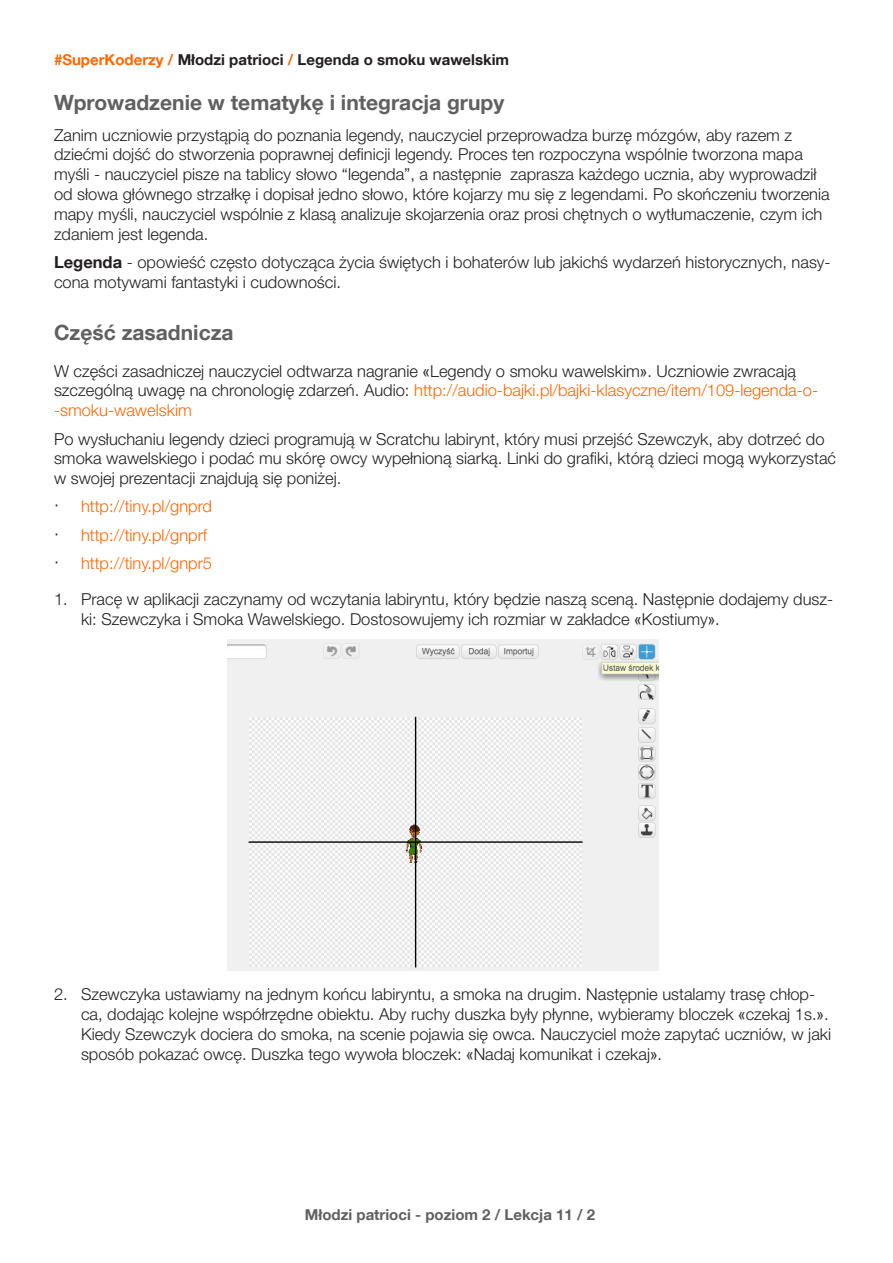
<style>
.page{position:relative;width:893px;height:1263px;background:#fff}
.page>*{position:absolute;margin:0;border:0;box-sizing:border-box;transform-origin:0 0}
.t1{font:700 21px "Helvetica Neue";color:#606060}
.t2{font:300 16.5px/19.8px "Helvetica Neue";color:#231f20}
.t3{font:300 16.5px "Helvetica Neue";color:#f60}
.t4{font:700 15px "Helvetica Neue";color:#231f20}
.t5{font:700 15px "Helvetica Neue";color:#606060}
.s1{color:#f60}
.s2{font-weight:700}
.s3{font-family:"Arial Narrow";font-weight:400}
.s4{font-size:18px;color:#231f20}
</style>
<div class="page">
<img style="left:227px;top:639px;width:431px;height:332px">
<p class="t4" style="left:54px;top:50px;width:457px"><span class="s1">#SuperKoderzy /</span> Młodzi patrioci <span class="s1">/</span> Legenda o smoku wawelskim</p>
<p class="t1" style="left:54px;top:89px;width:452px">Wprowadzenie w tematykę i integracja grupy</p>
<p class="t2" style="left:54px;top:124px;width:777px">Zanim uczniowie przystąpią do poznania legendy, nauczyciel przeprowadza burzę mózgów, aby razem z dziećmi dojść do stworzenia poprawnej definicji legendy. Proces ten rozpoczyna wspólnie tworzona mapa myśli - nauczyciel pisze na tablicy słowo “legenda”, a następnie zaprasza każdego ucznia, aby wyprowadził od słowa głównego strzałkę i dopisał jedno słowo, które kojarzy mu się z legendami. Po skończeniu tworzenia mapy myśli, nauczyciel wspólnie z klasą analizuje skojarzenia oraz prosi chętnych o wytłumaczenie, czym ich zdaniem jest legenda.</p>
<p class="t2" style="left:54px;top:251px;width:778px"><span class="s2">Legenda</span> - opowieść często dotycząca życia świętych i bohaterów lub jakichś wydarzeń historycznych, nasy&shy;cona motywami fantastyki i cudowności.</p>
<p class="t1" style="left:54px;top:320px;width:181px">Część zasadnicza</p>
<p class="t2" style="left:54px;top:360px;width:766px">W części zasadniczej nauczyciel odtwarza nagranie <span class="s3">«</span>Legendy o smoku wawelskim<span class="s3">»</span>. Uczniowie zwracają szczególną uwagę na chronologię zdarzeń. Audio: <span class="s1">http://audio-bajki.pl/bajki-klasyczne/item/109-legenda-o--smoku-wawelskim</span></p>
<p class="t2" style="left:54px;top:428px;width:784px">Po wysłuchaniu legendy dzieci programują w Scratchu labirynt, który musi przejść Szewczyk, aby dotrzeć do smoka wawelskiego i podać mu skórę owcy wypełnioną siarką. Linki do grafiki, którą dzieci mogą wykorzystać w swojej prezentacji znajdują się poniżej.</p>
<p class="t3" style="left:54px;top:493px;width:160px"><span class="s4">⋅</span> http://tiny.pl/gnprd</p>
<p class="t3" style="left:54px;top:521px;width:155px"><span class="s4">⋅</span> http://tiny.pl/gnprf</p>
<p class="t3" style="left:54px;top:550px;width:160px"><span class="s4">⋅</span> http://tiny.pl/gnpr5</p>
<p class="t2" style="left:81px;top:588px;width:754px;text-indent:-27px">1. Pracę w aplikacji zaczynamy od wczytania labiryntu, który będzie naszą sceną. Następnie dodajemy dusz&shy;ki: Szewczyka i Smoka Wawelskiego. Dostosowujemy ich rozmiar w zakładce <span class="s3">«</span>Kostiumy<span class="s3">»</span>.</p>
<p class="t2" style="left:81px;top:984px;width:752px;text-indent:-27px">2. Szewczyka ustawiamy na jednym końcu labiryntu, a smoka na drugim. Następnie ustalamy trasę chłop&shy;ca, dodając kolejne współrzędne obiektu. Aby ruchy duszka były płynne, wybieramy bloczek <span class="s3">«</span>czekaj 1s.<span class="s3">»</span>.<br>Kiedy Szewczyk dociera do smoka, na scenie pojawia się owca. Nauczyciel może zapytać uczniów, w jaki sposób pokazać owcę. Duszka tego wywoła bloczek: <span class="s3">«</span>Nadaj komunikat i czekaj<span class="s3">»</span>.</p>
<p class="t5" style="left:305px;top:1205px;width:292px">Młodzi patrioci - poziom 2 / Lekcja 11 / 2</p>
</div>
